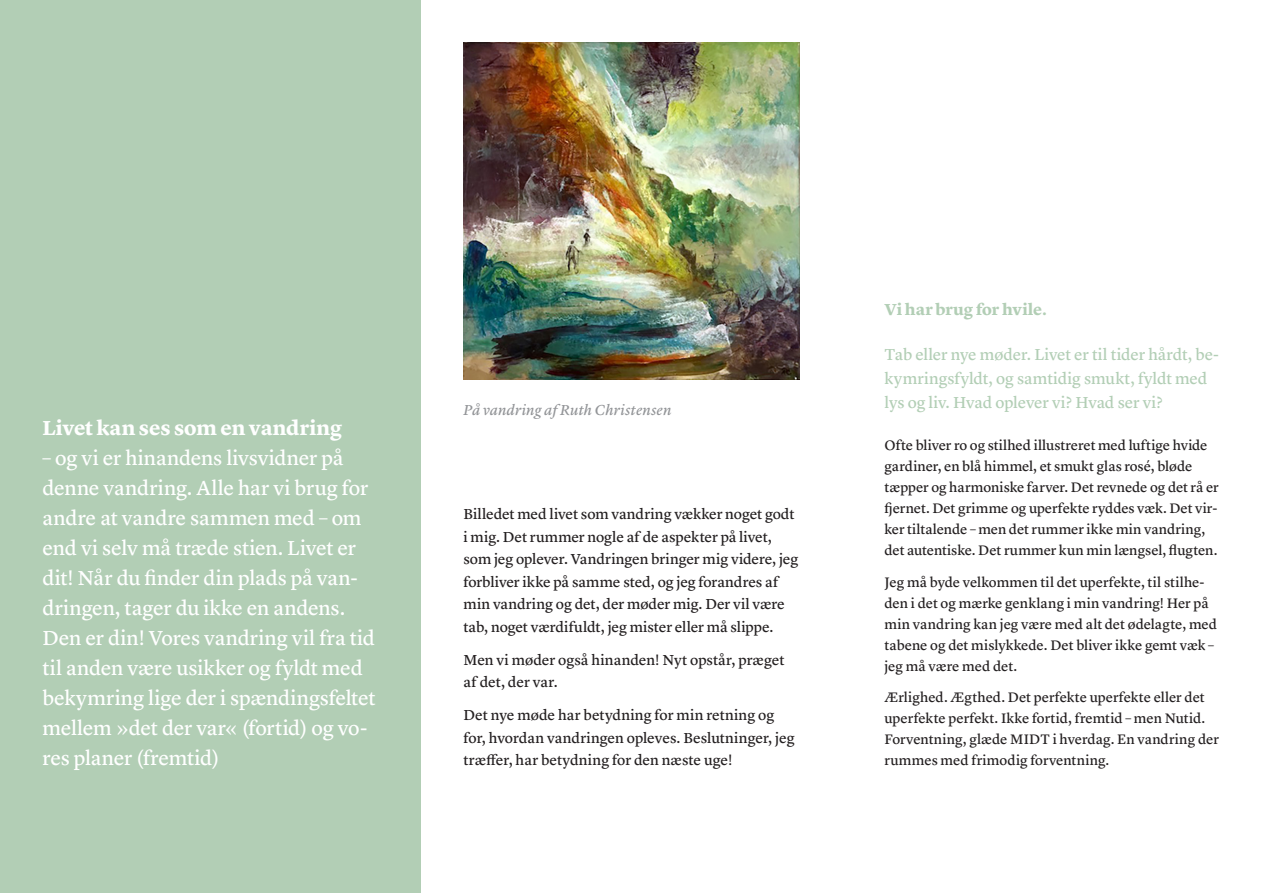
<style>
.page{position:relative;width:1263px;height:893px;background:#fff}
.page>*{position:absolute;margin:0;border:0;box-sizing:border-box;transform-origin:0 0}
.t1{font:21px/30px "Lyon Text Regular No.2";letter-spacing:-.01em;color:#fff}
.t2{font:700 21px "Lyon Text";letter-spacing:-.005em;color:#fff}
.t3{font:16.5px/24px "Lyon Text Regular No.2";letter-spacing:-.01em;color:#b2ceb5}
.t4{font:700 16.5px "Lyon Text";color:#b2ceb5}
.t5{font:15px/22.5px "Lyon Text Regular No.2";letter-spacing:-.005em;color:#231f20}
.t6{font:italic 15px "Lyon Text Regular No.2";letter-spacing:.005em;color:#939598}
.t7{font:14.25px/21px "Lyon Text Regular No.2";color:#231f20}
</style>
<div class="page">
<div style="left:0;top:0;width:421px;height:893px;background:#b2ceb5"></div>
<img style="left:463px;top:43px;width:336px;height:337px">
<p class="t2" style="left:43px;top:412px;width:301px">Livet kan ses som en vandring</p>
<p class="t1" style="left:43px;top:442px;width:335px">– og vi er hinandens livsvidner på denne vandring. Alle har vi brug for andre at vandre sammen med – om end vi selv må træde stien. Livet er dit! Når du finder din plads på van&shy;dringen, tager du ikke en andens.<br>Den er din! Vores vandring vil fra tid til anden være usikker og fyldt med bekymring lige der i spændingsfeltet mellem »det der var« (fortid) og vo&shy;res planer (fremtid)</p>
<p class="t6" style="left:463px;top:399px;width:209px">På vandring af Ruth Christensen</p>
<p class="t5" style="left:463px;top:502px;width:336px">Billedet med livet som vandring vækker noget godt i mig. Det rummer nogle af de aspekter på livet, som jeg oplever. Vandringen bringer mig videre, jeg forbliver ikke på samme sted, og jeg forandres af min vandring og det, der møder mig. Der vil være tab, noget værdifuldt, jeg mister eller må slippe.</p>
<p class="t5" style="left:463px;top:647px;width:322px">Men vi møder også hinanden! Nyt opstår, præget af det, der var.</p>
<p class="t5" style="left:463px;top:703px;width:333px">Det nye møde har betydning for min retning og for, hvordan vandringen opleves. Beslutninger, jeg træffer, har betydning for den næste uge!</p>
<p class="t4" style="left:884px;top:297px;width:164px">Vi har brug for hvile.</p>
<p class="t3" style="left:884px;top:341px;width:336px">Tab eller nye møder. Livet er til tider hårdt, be&shy;kymringsfyldt, og samtidig smukt, fyldt med lys og liv. Hvad oplever vi? Hvad ser vi?</p>
<p class="t7" style="left:884px;top:434px;width:336px">Ofte bliver ro og stilhed illustreret med luftige hvide gardiner, en blå himmel, et smukt glas rosé, bløde tæpper og harmoniske farver. Det revnede og det rå er fjernet. Det grimme og uperfekte ryddes væk. Det vir&shy;ker tiltalende – men det rummer ikke min vandring, det autentiske. Det rummer kun min længsel, flugten.</p>
<p class="t7" style="left:884px;top:570px;width:334px">Jeg må byde velkommen til det uperfekte, til stilhe&shy;den i det og mærke genklang i min vandring! Her på min vandring kan jeg være med alt det ødelagte, med tabene og det mislykkede. Det bliver ikke gemt væk – jeg må være med det.</p>
<p class="t7" style="left:884px;top:686px;width:336px">Ærlighed. Ægthed. Det perfekte uperfekte eller det uperfekte perfekt. Ikke fortid, fremtid – men Nutid.<br>Forventning, glæde MIDT i hverdag. En vandring der rummes med frimodig forventning.</p>
</div>
